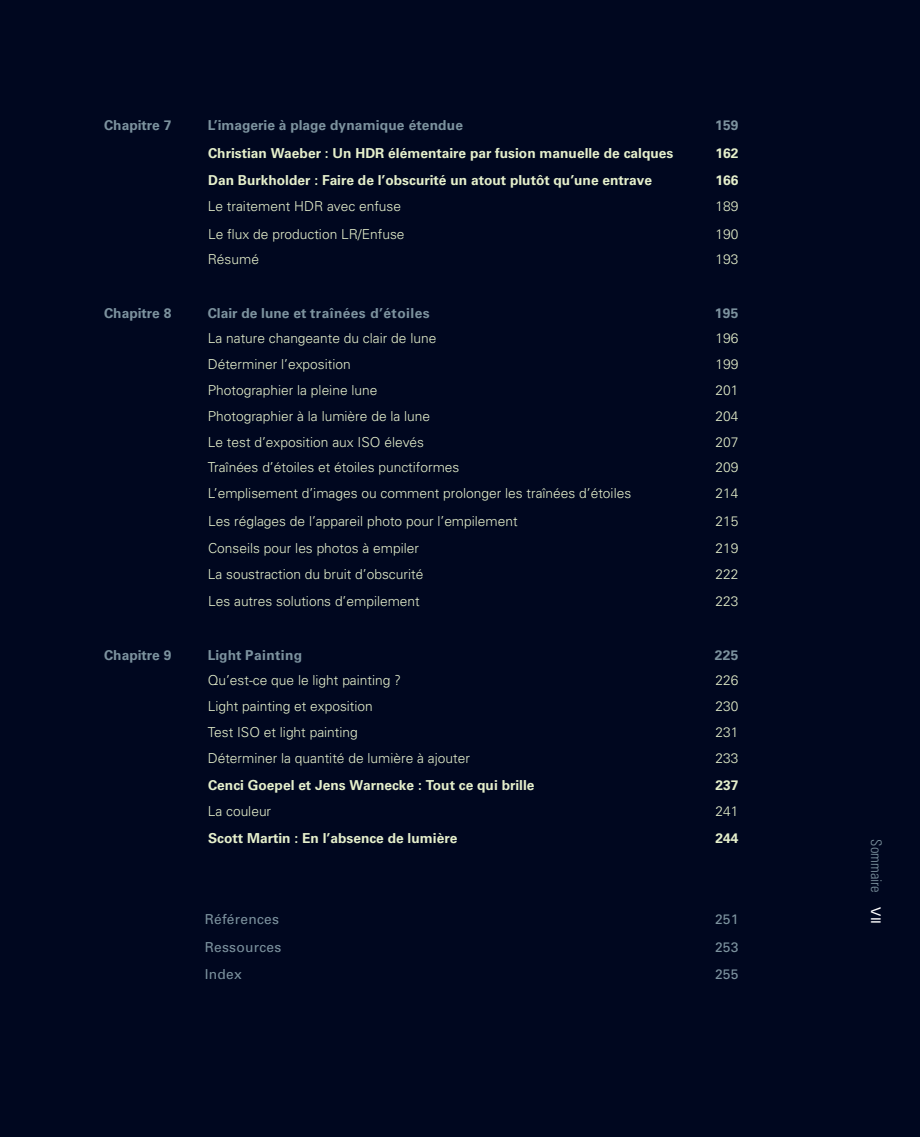
<style>
.page{position:relative;width:920px;height:1137px;background:#fff}
.page>*{position:absolute;margin:0;border:0;box-sizing:border-box;transform-origin:0 0}
.t1{font:300 condensed 14.53px "Univers";color:#7c929e}
.t2{font:300 13.83px "Univers";color:#e5efcb}
.t3{font:700 13.83px "Univers";color:#e5efcb}
.t4{font:700 13.83px "Univers";color:#7c929e}
.t5{font:700 13.83px "Univers";letter-spacing:.03em;color:#7c929e}
.t6{font:13.83px "Univers";letter-spacing:.02em;color:#7c929e}
.s1{font-family:"Frutiger";font-weight:400;font-stretch:normal;font-size:13.83px;color:#fff}
</style>
<div class="page">
<div style="left:0;top:0;width:919px;height:1137px;background:#00071f"></div>
<p class="t4" style="left:104px;top:120px;width:69px">Chapitre 7</p>
<p class="t4" style="left:208px;top:120px;width:256px">L’imagerie à plage dynamique étendue</p>
<p class="t4" style="left:715px;top:120px;width:25px">159</p>
<p class="t3" style="left:208px;top:148px;width:466px">Christian Waeber : Un HDR élémentaire par fusion manuelle de calques</p>
<p class="t3" style="left:715px;top:148px;width:24px">162</p>
<p class="t3" style="left:208px;top:175px;width:445px">Dan Burkholder : Faire de l’obscurité un atout plutôt qu’une entrave</p>
<p class="t3" style="left:715px;top:175px;width:24px">166</p>
<p class="t2" style="left:208px;top:201px;width:195px">Le traitement HDR avec enfuse</p>
<p class="t2" style="left:715px;top:201px;width:24px">189</p>
<p class="t2" style="left:208px;top:229px;width:198px">Le flux de production LR/Enfuse</p>
<p class="t2" style="left:715px;top:229px;width:24px">190</p>
<p class="t2" style="left:208px;top:254px;width:53px">Résumé</p>
<p class="t2" style="left:715px;top:254px;width:24px">193</p>
<p class="t4" style="left:104px;top:308px;width:69px">Chapitre 8</p>
<p class="t5" style="left:208px;top:308px;width:223px">Clair de lune et traînées d’étoiles</p>
<p class="t4" style="left:714px;top:308px;width:25px">195</p>
<p class="t2" style="left:208px;top:333px;width:230px">La nature changeante du clair de lune</p>
<p class="t2" style="left:715px;top:333px;width:24px">196</p>
<p class="t2" style="left:208px;top:359px;width:144px">Déterminer l’exposition</p>
<p class="t2" style="left:715px;top:359px;width:24px">199</p>
<p class="t2" style="left:208px;top:385px;width:171px">Photographier la pleine lune</p>
<p class="t2" style="left:715px;top:385px;width:24px">201</p>
<p class="t2" style="left:208px;top:411px;width:224px">Photographier à la lumière de la lune</p>
<p class="t2" style="left:715px;top:411px;width:24px">204</p>
<p class="t2" style="left:208px;top:436px;width:218px">Le test d’exposition aux ISO élevés</p>
<p class="t2" style="left:715px;top:436px;width:24px">207</p>
<p class="t2" style="left:208px;top:462px;width:253px">Traînées d’étoiles et étoiles punctiformes</p>
<p class="t2" style="left:715px;top:462px;width:24px">209</p>
<p class="t2" style="left:208px;top:488px;width:425px">L’emplisement d’images ou comment prolonger les traînées d’étoiles</p>
<p class="t2" style="left:715px;top:488px;width:24px">214</p>
<p class="t2" style="left:208px;top:515px;width:311px">Les réglages de l’appareil photo pour l’empilement</p>
<p class="t2" style="left:715px;top:515px;width:24px">215</p>
<p class="t2" style="left:208px;top:543px;width:212px">Conseils pour les photos à empiler</p>
<p class="t2" style="left:715px;top:543px;width:24px">219</p>
<p class="t2" style="left:208px;top:569px;width:217px">La soustraction du bruit d’obscurité</p>
<p class="t2" style="left:715px;top:569px;width:24px">222</p>
<p class="t2" style="left:208px;top:596px;width:213px">Les autres solutions d’empilement</p>
<p class="t2" style="left:715px;top:596px;width:24px">223</p>
<p class="t4" style="left:104px;top:649px;width:69px">Chapitre 9</p>
<p class="t5" style="left:208px;top:649px;width:96px">Light Painting</p>
<p class="t4" style="left:714px;top:649px;width:25px">225</p>
<p class="t2" style="left:208px;top:675px;width:195px">Qu’est-ce que le light painting ?</p>
<p class="t2" style="left:715px;top:675px;width:24px">226</p>
<p class="t2" style="left:208px;top:701px;width:166px">Light painting et exposition</p>
<p class="t2" style="left:715px;top:701px;width:24px">230</p>
<p class="t2" style="left:208px;top:727px;width:151px">Test ISO et light painting</p>
<p class="t2" style="left:715px;top:727px;width:24px">231</p>
<p class="t2" style="left:208px;top:752px;width:263px">Déterminer la quantité de lumière à ajouter</p>
<p class="t2" style="left:715px;top:752px;width:24px">233</p>
<p class="t3" style="left:208px;top:780px;width:328px">Cenci Goepel et Jens Warnecke : Tout ce qui brille</p>
<p class="t3" style="left:715px;top:780px;width:24px">237</p>
<p class="t2" style="left:208px;top:806px;width:65px">La couleur</p>
<p class="t2" style="left:715px;top:806px;width:24px">241</p>
<p class="t3" style="left:208px;top:833px;width:250px">Scott Martin : En l’absence de lumière</p>
<p class="t3" style="left:715px;top:833px;width:24px">244</p>
<p class="t6" style="left:205px;top:914px;width:76px">Références</p>
<p class="t6" style="left:714px;top:914px;width:25px">251</p>
<p class="t6" style="left:205px;top:941px;width:78px">Ressources</p>
<p class="t6" style="left:714px;top:941px;width:25px">253</p>
<p class="t6" style="left:205px;top:969px;width:38px">Index</p>
<p class="t6" style="left:714px;top:969px;width:25px">255</p>
<p class="t1" style="left:881px;top:839px;width:86px;rotate:90deg">Sommaire <span class="s1">VII</span></p>
</div>
